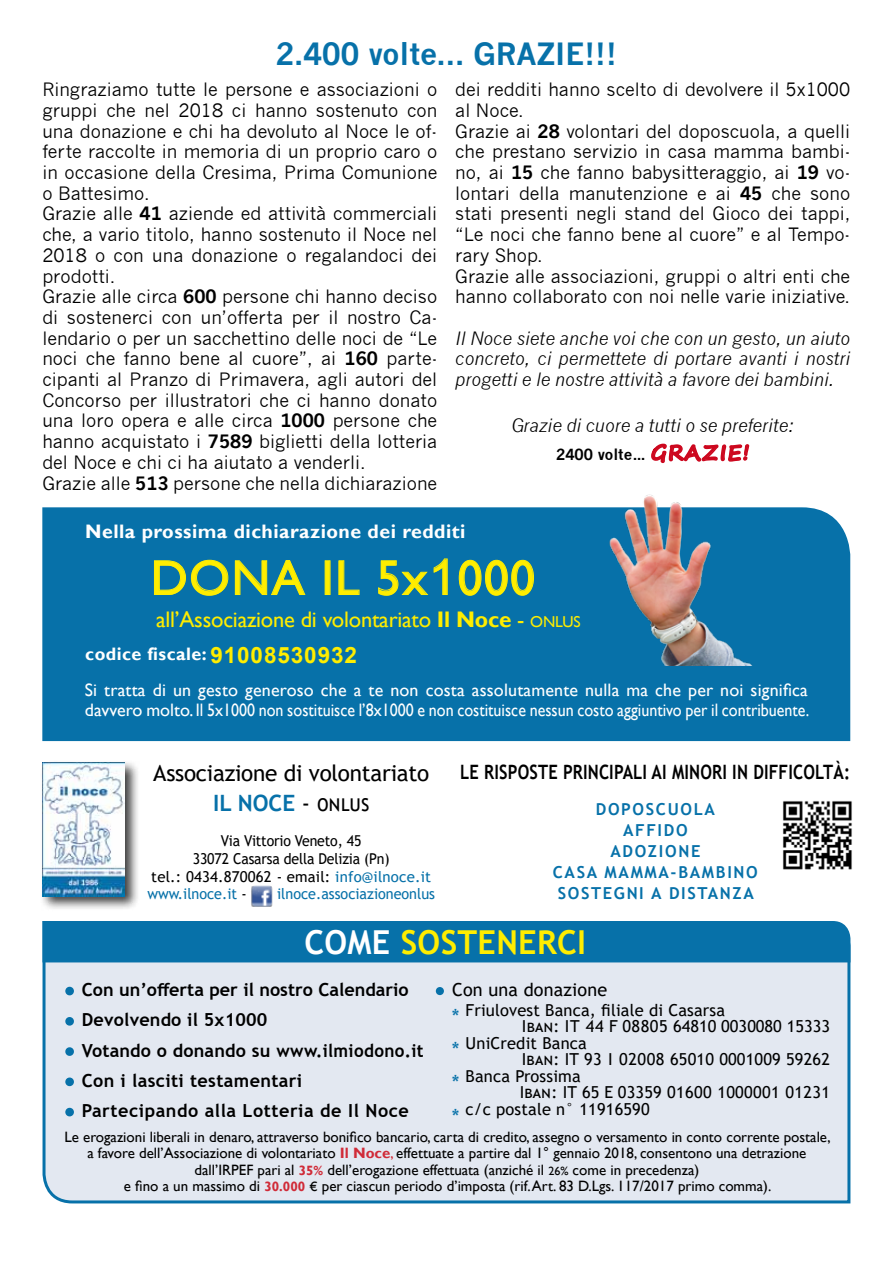
<style>
.page{position:relative;width:893px;height:1263px;background:#fff}
.page>*{position:absolute;margin:0;border:0;box-sizing:border-box;transform-origin:0 0}
.t1{font:49.5px "Gill Sans";letter-spacing:.03em;color:#ffed00}
.t2{font:700 33px "Trebuchet MS";letter-spacing:.01em;color:#ffed00}
.t3{font:700 30px "News Gothic";color:#0771a9}
.t4{font:22.5px "Gill Sans";letter-spacing:-.01em;color:#ffed00}
.t5{font:22.5px/29.7px "Trebuchet MS";letter-spacing:-.01em;color:#000;text-align:center}
.t6{font:21px/33px "Trebuchet MS";color:#0771a9;text-align:justify}
.t7{font:700 19.8px "Trebuchet MS";letter-spacing:.01em;color:#000;scale:.83 1}
.t8{font:700 19.5px "Gill Sans";letter-spacing:.025em;color:#fff}
.t9{font:18px/20.7px "News Gothic";color:#000}
.t10{font:18px/19.5px "Gill Sans";color:#fff}
.t11{font:italic 18px/20.7px "News Gothic";color:#000;text-align:justify}
.t12{font:700 18px "Trebuchet MS";letter-spacing:.02em;color:#000}
.t13{font:700 18px "Trebuchet MS";color:#000}
.t14{font:700 18px "Gill Sans";letter-spacing:.025em;color:#fff}
.t15{font:18px "Trebuchet MS";letter-spacing:.01em;color:#000}
.t16{font:16.5px "Trebuchet MS";letter-spacing:.01em;color:#000}
.t17{font:700 16.5px/21px "Trebuchet MS";letter-spacing:.1em;color:#0771a9;text-align:center}
.t18{font:15px/16.5px "Gill Sans";color:#000;text-align:center}
.t19{font:15px "Trebuchet MS";letter-spacing:-.01em;color:#000;scale:.94 1}
.t20{font:15px "Trebuchet MS";color:#0771a9;scale:.96 1}
.t21{font:15px "Trebuchet MS";letter-spacing:.01em;color:#000}
.t22{font:700 15px "News Gothic";color:#000}
.s1{font-weight:700}
.s2{font-family:"Segoe Print";font-size:21px;color:#cd071e}
.s3{font-family:"Arial"}
.s4{font-size:15.75px}
.s5{font-family:"Arial";font-size:22.5px;color:#ffed00}
.s6{font-weight:700;color:#0771a9}
.s7{color:#0771a9}
.s8{color:#000}
.s9{color:#fff}
.s10{font-weight:700;color:#d02b38}
.s11{color:#d02b38}
.s12{font-weight:700;font-size:13.5px;color:#d02b38}
.s13{font-size:12px}
.s14{font-size:13.5px}
</style>
<div class="page">
<div style="left:42px;top:921px;width:809px;height:283px;background:#e3e8f1"></div>
<svg style="left:434px;top:984px;width:12px;height:13px"></svg>
<svg style="left:63px;top:984px;width:13px;height:13px"></svg>
<svg style="left:63px;top:1014px;width:13px;height:13px"></svg>
<svg style="left:63px;top:1045px;width:13px;height:13px"></svg>
<svg style="left:63px;top:1075px;width:13px;height:13px"></svg>
<svg style="left:63px;top:1105px;width:13px;height:13px"></svg>
<div style="left:42px;top:507px;width:808px;height:234px;background:#0771a9"></div>
<img style="left:544px;top:494px;width:237px;height:171px">
<svg style="left:154px;top:559px;width:75px;height:37px;background:#298291"></svg>
<svg style="left:235px;top:560px;width:71px;height:35px;background:#2b838f"></svg>
<svg style="left:338px;top:560px;width:22px;height:35px"></svg>
<svg style="left:378px;top:558px;width:70px;height:38px;background:#288191"></svg>
<svg style="left:459px;top:559px;width:75px;height:37px;background:#2f858d"></svg>
<div style="left:43px;top:921px;width:807px;height:41px;background:#0771a9"></div>
<img style="left:782px;top:801px;width:70px;height:69px">
<div style="left:40px;top:759px;width:100px;height:153px;background:#000;opacity:.75"></div>
<img style="left:43px;top:762px;width:82px;height:134px">
<img style="left:251px;top:885px;width:21px;height:21px">
<svg style="left:651px;top:443px;width:99px;height:21px"></svg>
<h3 class="t3" style="left:276px;top:36px;width:343px">2.400 volte... GRAZIE !!!</h3>
<p class="t9" style="left:42px;top:79px;width:396px">Ringraziamo tutte le persone e associazioni o gruppi che nel 2018 ci hanno sostenuto con una donazione e chi ha devoluto al Noce le of&shy;ferte raccolte in memoria di un proprio caro o in occasione della Cresima, Prima Comunione o Battesimo.<br>Grazie alle <span class="s1">41</span> aziende ed attività commerciali che, a vario titolo, hanno sostenuto il Noce nel 2018 o con una donazione o regalandoci dei prodotti.<br>Grazie alle circa <span class="s1">600</span> persone chi hanno deciso di sostenerci con un’offerta per il nostro Ca&shy;lendario o per un sacchettino delle noci de “Le noci che fanno bene al cuore”, ai <span class="s1">160</span> parte&shy;cipanti al Pranzo di Primavera, agli autori del Concorso per illustratori che ci hanno donato una loro opera e alle circa <span class="s1">1000</span> persone che hanno acquistato i <span class="s1">7589</span> biglietti della lotteria del Noce e chi ci ha aiutato a venderli.<br>Grazie alle <span class="s1">513</span> persone che nella dichiarazione</p>
<p class="t9" style="left:455px;top:79px;width:396px">dei redditi hanno scelto di devolvere il 5x1000 al Noce.<br>Grazie ai <span class="s1">28</span> volontari del doposcuola, a quelli che prestano servizio in casa mamma bambi&shy;no, ai <span class="s1">15</span> che fanno babysitteraggio, ai <span class="s1">19</span> vo&shy;lontari della manutenzione e ai <span class="s1">45</span> che sono stati presenti negli stand del Gioco dei tappi, “Le noci che fanno bene al cuore” e al Tempo&shy;rary Shop.<br>Grazie alle associazioni, gruppi o altri enti che hanno collaborato con noi nelle varie iniziative.</p>
<p class="t11" style="left:455px;top:328px;width:396px">Il Noce siete anche voi che con un gesto, un aiuto concreto, ci permettete di portare avanti i nostri progetti e le nostre attività a favore dei bambini.</p>
<p class="t11" style="left:512px;top:415px;width:284px">Grazie di cuore a tutti o se preferite:</p>
<p class="t22" style="left:556px;top:445px;width:195px">2400 volte… <span class="s2">GRAZIE!</span></p>
<p class="t8" style="left:85px;top:519px;width:382px">Nella prossima dichiarazione dei redditi</p>
<h1 class="t1" style="left:151px;top:549px;width:386px">DONA IL 5x<span class="s3">1</span>000</h1>
<p class="t4" style="left:156px;top:606px;width:426px">all’Associazione di volontariato <span class="s1">Il Noce</span> - <span class="s4">ONLUS</span></p>
<p class="t14" style="left:85px;top:643px;width:273px">codice fiscale: <span class="s5">91008530932</span></p>
<p class="t10" style="left:85px;top:680px;width:726px">Si tratta di un gesto generoso che a te non costa assolutamente nulla ma che per noi significa davvero molto. Il 5x1000 non sostituisce l’8x1000 e non costituisce nessun costo aggiuntivo per il contribuente.</p>
<p class="t5" style="left:153px;top:758px;width:277px">Associazione di volontariato<br><span class="s6">Il Noce</span> - onlus</p>
<p class="t19" style="left:221px;top:832px;width:151px">Via Vittorio Veneto, 45</p>
<p class="t19" style="left:193px;top:849px;width:211px">33072 Casarsa della Delizia (Pn)</p>
<p class="t21" style="left:151px;top:867px;width:281px">tel.: 0434.870062 - email: <span class="s7">info@ilnoce.it</span></p>
<p class="t20" style="left:147px;top:885px;width:105px">www.ilnoce.it <span class="s8">-</span></p>
<p class="t20" style="left:277px;top:885px;width:166px">ilnoce.associazioneonlus</p>
<p class="t7" style="left:460px;top:760px;width:471px">LE RISPOSTE PRINCIPALI AI MINORI IN DIFFICOLTÀ:</p>
<p class="t17" style="left:553px;top:799px;width:206px">DOPOSCUOLA<br>AFFIDO<br>ADOZIONE<br>CASA MAMMA-BAMBINO<br>SOSTEGNI A DISTANZA</p>
<h2 class="t2" style="left:304px;top:921px;width:283px"><span class="s9">COME</span> SOSTENERCI</h2>
<p class="t13" style="left:65px;top:978px;width:345px"><span class="s7">•</span> Con un’offerta per il nostro Calendario</p>
<p class="t12" style="left:65px;top:1009px;width:204px"><span class="s7">•</span> Devolvendo il 5x1000</p>
<p class="t12" style="left:65px;top:1039px;width:360px"><span class="s7">•</span> Votando o donando su www.ilmiodono.it</p>
<p class="t12" style="left:65px;top:1069px;width:239px"><span class="s7">•</span> Con i lasciti testamentari</p>
<p class="t12" style="left:65px;top:1099px;width:345px"><span class="s7">•</span> Partecipando alla Lotteria de Il Noce</p>
<p class="t15" style="left:435px;top:978px;width:174px"><span class="s7">•</span> Con una donazione</p>
<p class="t16" style="left:466px;top:999px;width:261px">Friulovest Banca, filiale di Casarsa</p>
<p class="t16" style="left:522px;top:1016px;width:310px">Iban: IT 44 F 08805 64810 0030080 15333</p>
<p class="t16" style="left:466px;top:1032px;width:123px">UniCredit Banca</p>
<p class="t16" style="left:522px;top:1049px;width:310px">Iban: IT 93 I 02008 65010 0001009 59262</p>
<p class="t16" style="left:466px;top:1065px;width:117px">Banca Prossima</p>
<p class="t16" style="left:520px;top:1082px;width:312px">Iban: IT 65 E 03359 01600 1000001 01231</p>
<p class="t16" style="left:466px;top:1098px;width:186px">c/c postale n° 11916590</p>
<p class="t6" style="left:452px;top:1000px;width:9px">* * * *</p>
<p class="t18" style="left:64px;top:1129px;width:768px">Le erogazioni liberali in denaro, attraverso bonifico bancario, carta di credito, assegno o versamento in conto corrente postale, a favore dell’Associazione di volontariato <span class="s10">Il Noce</span><span class="s11">,</span> effettuate a partire dal 1° gennaio 2018, consentono una detrazione dall’IRPEF pari al <span class="s12">35%</span> dell’erogazione effettuata (anziché il <span class="s13">26%</span> come in precedenza)<br>e fino a un massimo di <span class="s12">30.000</span> <span class="s14">€</span> per ciascun periodo d’imposta (rif. Art. 83 D.Lgs. 117/2017 primo comma).</p>
</div>
